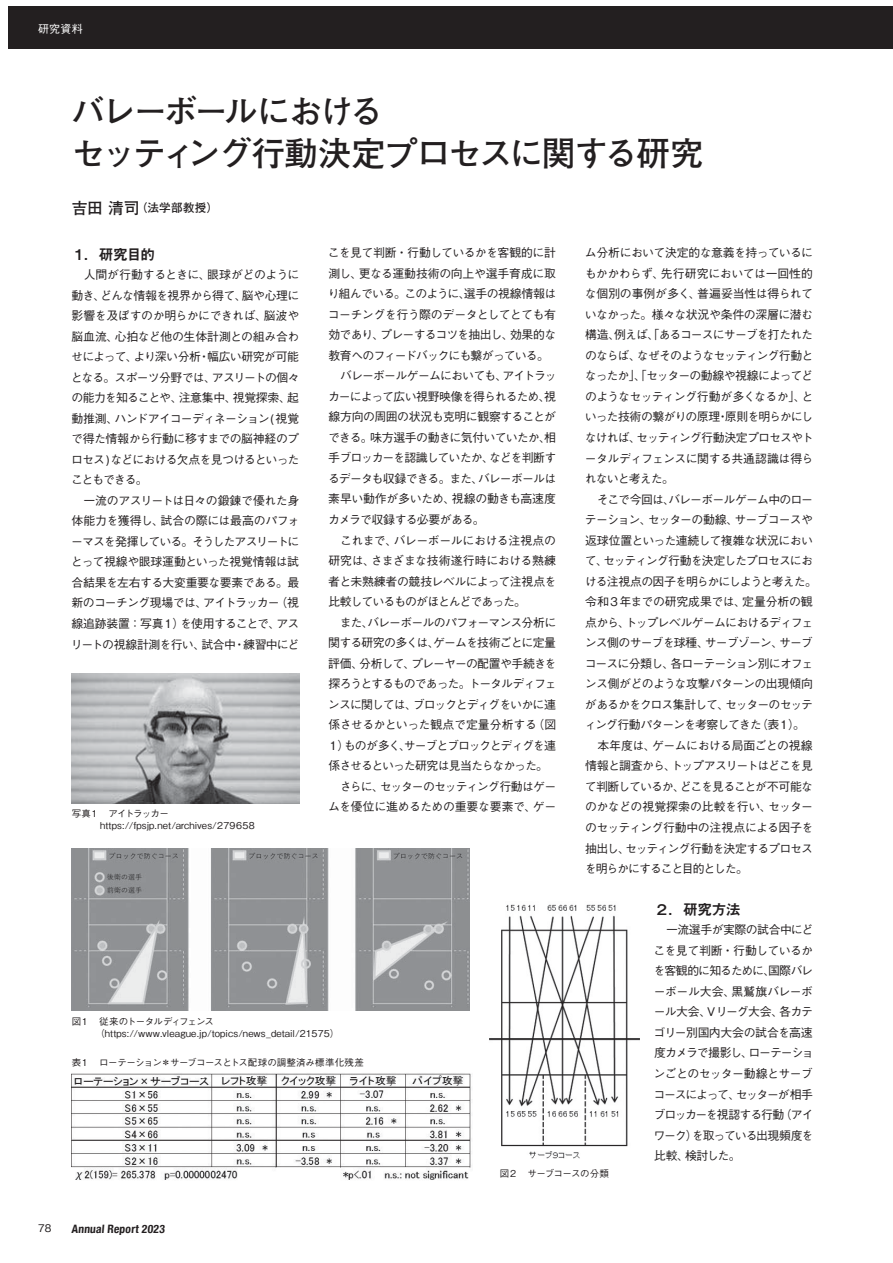
<style>
.page{position:relative;width:893px;height:1263px;background:#fff}
.page>*{position:absolute;margin:0;border:0;box-sizing:border-box;transform-origin:0 0}
.t1{font:33.75px/42.2px "Futo Go B101 Pro Bold 90 msp RKSJ H";letter-spacing:-.07em;color:#231f20}
.t2{font:14.7px "Midashi Go Pro MB31 90 msp RKSJ H";letter-spacing:-.035em;color:#231f20}
.t3{font:11.85px/20.5px "Gothic BBB Pro Medium 90 msp RKSJ H";letter-spacing:-.06em;color:#231f20}
.t4{font:700 condensed 11.55px "Helvetica Neue";color:#231f20}
.t5{font:11.55px "Futo Go B101 Pro Bold 90 msp RKSJ H";letter-spacing:.02em;color:#231f20}
.t6{font:11.1px "Gothic BBB Pro Medium 90 msp RKSJ H";color:#fff}
.t7{font:10.5px "Gothic BBB Pro Medium 90 msp RKSJ H";color:#231f20}
.t8{font:9.45px/11.6px "Gothic BBB Pro Medium 90 msp RKSJ H";color:#231f20}
.t9{font:9.45px "Gothic BBB Pro Medium 90 msp RKSJ H";letter-spacing:-.035em;color:#231f20}
.t10{font:9.45px "Gothic BBB Pro Medium 90 msp RKSJ H";letter-spacing:-.05em;color:#231f20}
.s1{font-size:15.75px}
</style>
<div class="page">
<div style="left:9px;top:6px;width:884px;height:42px;background:#231f20"></div>
<img style="left:72px;top:1073px;width:399px;height:107px">
<img style="left:72px;top:849px;width:398px;height:162px">
<img style="left:72px;top:673px;width:227px;height:131px">
<img style="left:489px;top:904px;width:150px;height:254px">
<p class="t6" style="left:38px;top:25px;width:46px">研究資料</p>
<h1 class="t1" style="left:72px;top:95px;width:633px">バレーボールにおける<br>セッティング行動決定プロセスに関する研究</h1>
<p class="t5" style="left:72px;top:204px;width:148px"><span class="s1">吉田 清司</span>（法学部教授）</p>
<p class="t3" style="left:327px;top:244px;width:231px">こを見て判断・行動しているかを客観的に計測し、更なる運動技術の向上や選手育成に取り組んでいる。このように、選手の視線情報はコーチングを行う際のデータとしてとても有効であり、プレーするコツを抽出し、効果的な教育へのフィードバックにも繋がっている。　バレーボールゲームにおいても、アイトラッカーによって広い視野映像を得られるため、視線方向の周囲の状況も克明に観察することができる。味方選手の動きに気付いていたか、相手ブロッカーを認識していたか、などを判断するデータも収録できる。また、バレーボールは素早い動作が多いため、視線の動きも高速度カメラで収録する必要がある。<br>　これまで、バレーボールにおける注視点の研究は、さまざまな技術遂行時における熟練者と未熟練者の競技レベルによって注視点を比較しているものがほとんどであった。<br>　また、バレーボールのパフォーマンス分析に関する研究の多くは、ゲームを技術ごとに定量評価、分析して、プレーヤーの配置や手続きを探ろうとするものであった。トータルディフェンスに関しては、ブロックとディグをいかに連係させるかといった観点で定量分析する（図<br>１）ものが多く、サーブとブロックとディグを連係させるといった研究は見当たらなかった。　さらに、セッターのセッティング行動はゲームを優位に進めるための重要な要素で、ゲー</p>
<p class="t3" style="left:585px;top:244px;width:234px">ム分析において決定的な意義を持っているにもかかわらず、先行研究においては一回性的な個別の事例が多く、普遍妥当性は得られていなかった。様々な状況や条件の深層に潜む構造、例えば、「あるコースにサーブを打たれたのならば、なぜそのようなセッティング行動となったか」、「セッターの動線や視線によってどのようなセッティング行動が多くなるか」、といった技術の繋がりの原理・原則を明らかにしなければ、セッティング行動決定プロセスやトータルディフェンスに関する共通認識は得られないと考えた。<br>　そこで今回は、バレーボールゲーム中のローテーション、セッターの動線、サーブコースや返球位置といった連続して複雑な状況において、セッティング行動を決定したプロセスにおける注視点の因子を明らかにしようと考えた。令和３年までの研究成果では、定量分析の観点から、トップレベルゲームにおけるディフェンス側のサーブを球種、サーブゾーン、サーブコースに分類し、各ローテーション別にオフェンス側がどのような攻撃パターンの出現傾向があるかをクロス集計して、セッターのセッティング行動パターンを考察してきた（表１）。　本年度は、ゲームにおける局面ごとの視線情報と調査から、トップアスリートはどこを見て判断しているか、どこを見ることが不可能なのかなどの視覚探索の比較を行い、セッターのセッティング行動中の注視点による因子を抽出し、セッティング行動を決定するプロセスを明らかにすること目的とした。</p>
<p class="t2" style="left:654px;top:904px;width:88px">２．研究方法</p>
<p class="t3" style="left:653px;top:921px;width:162px;text-align:justify">　一流選手が実際の試合中にどこを見て判断・行動しているかを客観的に知るために、国際バレーボール大会、黒鷲旗バレーボール大会、Vリーグ大会、各カテゴリー別国内大会の試合を高速度カメラで撮影し、ローテーションごとのセッター動線とサーブコースによって、セッターが相手ブロッカーを視認する行動（アイワーク）を取っている出現頻度を比較、検討した。</p>
<p class="t2" style="left:72px;top:249px;width:85px">１．研究目的</p>
<p class="t3" style="left:71px;top:266px;width:230px">　人間が行動するときに、眼球がどのように動き、どんな情報を視界から得て、脳や心理に影響を及ぼすのか明らかにできれば、脳波や脳血流、心拍など他の生体計測との組み合わせによって、より深い分析・幅広い研究が可能となる。スポーツ分野では、アスリートの個々の能力を知ることや、注意集中、視覚探索、起動推測、ハンドアイコーディネーション(視覚で得た情報から行動に移すまでの脳神経のプロセス)などにおける欠点を見つけるといったこともできる。<br>　一流のアスリートは日々の鍛錬で優れた身体能力を獲得し、試合の際には最高のパフォーマスを発揮している。そうしたアスリートにとって視線や眼球運動といった視覚情報は試合結果を左右する大変重要な要素である。最新のコーチング現場では、アイトラッカー（視線追跡装置：写真１）を使用することで、アスリートの視線計測を行い、試合中・練習中にど</p>
<p class="t8" style="left:72px;top:809px;width:185px">写真１　アイトラッカー<br>　　　https://fpsjp.net/archives/279658</p>
<p class="t8" style="left:72px;top:1017px;width:269px">図１　従来のトータルディフェンス<br>　　　（https://www.vleague.jp/topics/news_detail/21575）</p>
<p class="t9" style="left:72px;top:1059px;width:294px">表１　ローテーション＊サーブコースとトス配球の調整済み標準化残差</p>
<p class="t7" style="left:38px;top:1224px;width:15px">78</p>
<p class="t4" style="left:71px;top:1222px;width:96px">Annual Report 2023</p>
<p class="t10" style="left:500px;top:1170px;width:111px">図２　サーブコースの分類</p>
</div>
